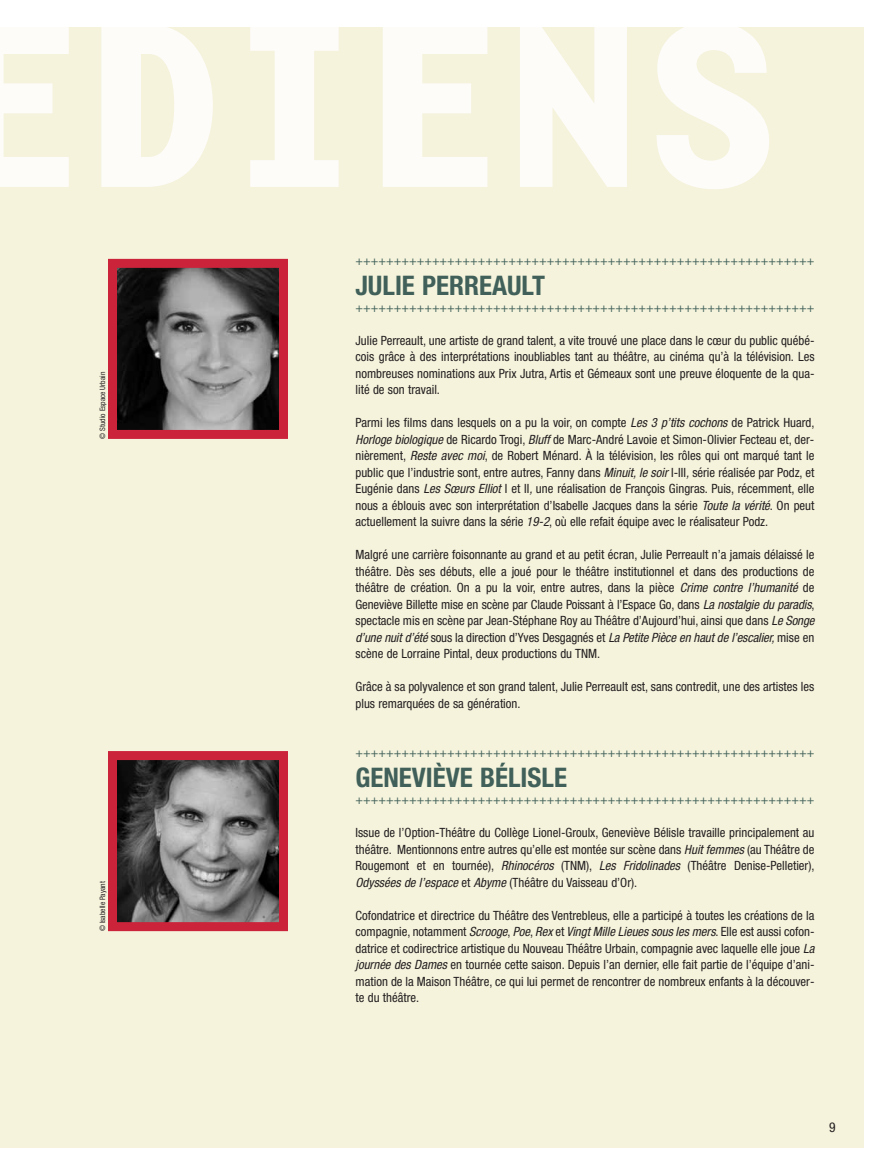
<style>
.page{position:relative;width:891px;height:1175px;background:#fff}
.page>*{position:absolute;margin:0;border:0;box-sizing:border-box;transform-origin:0 0}
.t1{font:700 condensed 27px "Helvetica Neue";color:#406059}
.t2{font:condensed 13.5px "Helvetica Neue";color:#231f20}
.t3{font:condensed 12.75px/16.5px "Helvetica Neue";color:#231f20;text-align:justify}
.t4{font:condensed 12.75px "Helvetica Neue";color:#406059}
.t5{font:condensed 7.5px "Helvetica Neue";color:#231f20}
.s1{font-style:italic}
</style>
<div class="page">
<div style="left:0;top:27px;width:864px;height:1121px;background:#f5f3dc"></div>
<svg style="left:0;top:27px;width:769px;height:162px;fill:#fcfbf6"></svg>
<img style="left:118px;top:269px;width:160px;height:160px">
<div style="left:108px;top:259px;width:180px;height:180px;border:9px solid #cb243a"></div>
<img style="left:118px;top:761px;width:160px;height:160px">
<div style="left:108px;top:751px;width:180px;height:180px;border:9px solid #cb243a"></div>
<p class="t5" style="left:100px;top:439px;width:69px;rotate:-90deg">© Studio Espace Urbain</p>
<p class="t5" style="left:100px;top:931px;width:51px;rotate:-90deg">© Isabelle Payant</p>
<p class="t4" style="left:356px;top:256px;width:460px">++++++++++++++++++++++++++++++++++++++++++++++++++++++++++++</p>
<h1 class="t1" style="left:356px;top:276px;width:191px">JULIE PERREAULT</h1>
<p class="t4" style="left:356px;top:303px;width:460px">++++++++++++++++++++++++++++++++++++++++++++++++++++++++++++</p>
<p class="t3" style="left:356px;top:333px;width:461px">Julie Perreault, une artiste de grand talent, a vite trouvé une place dans le cœur du public québé&shy;cois grâce à des interprétations inoubliables tant au théâtre, au cinéma qu’à la télévision. Les nombreuses nominations aux Prix Jutra, Artis et Gémeaux sont une preuve éloquente de la qua - lité de son travail.</p>
<p class="t3" style="left:355px;top:415px;width:461px">Parmi les films dans lesquels on a pu la voir, on compte <span class="s1">Les 3 p’tits cochons</span> de Patrick Huard, <span class="s1">Horloge biologique</span>de Ricardo Trogi, <span class="s1">Bluff</span> de Marc-André Lavoie et Simon-Olivier Fecteau et, der&shy;nièrement, <span class="s1">Reste avec moi</span>, de Robert Ménard. À la télévision, les rôles qui ont marqué tant le public que l’industrie sont, entre autres, Fanny dans <span class="s1">Minuit,le soir</span> I-III<span class="s1">,</span>série réalisée par Podz, et Eugénie dans <span class="s1">Les Sœurs Elliot</span> I et II<span class="s1">,</span> une réalisation de François Gingras. Puis, récemment, elle nous a éblouis avec son interprétation d’Isabelle Jacques dans la série <span class="s1">Toute la vérité</span>. On peut actuellement la suivre dans la série <span class="s1">19-2</span>, où elle refait équipe avec le réalisateur Podz.</p>
<p class="t3" style="left:355px;top:547px;width:463px;text-align:left">Malgré une carrière foisonnante au grand et au petit écran, Julie Perreault n’a jamais délaissé le théâtre. Dès ses débuts, elle a joué pour le théâtre institutionnel et dans des productions de théâtre de création. On a pu la voir, entre autres, dans la pièce <span class="s1">Crime contre l’humanité</span> de Geneviève Billette mise en scène par Claude Poissant à l’Espace Go, dans <span class="s1">La nostalgie du paradis</span>, spectacle mis en scène par Jean-Stéphane Roy au Théâtre d’Aujourd’hui, ainsi que dans <span class="s1">Le Songe d’une nuit d’été</span>sous la direction d’Yves Desgagnés et <span class="s1">La Petite Pièce en haut de l’escalier,</span>mise en scène de Lorraine Pintal, deux productions du TNM.</p>
<p class="t3" style="left:356px;top:679px;width:460px">Grâce à sa polyvalence et son grand talent, Julie Perreault est, sans contredit, une des artistes les plus remarquées de sa génération.</p>
<p class="t4" style="left:356px;top:748px;width:460px">++++++++++++++++++++++++++++++++++++++++++++++++++++++++++++</p>
<h1 class="t1" style="left:356px;top:768px;width:213px">GENEVIÈVE BÉLISLE</h1>
<p class="t4" style="left:356px;top:795px;width:460px">++++++++++++++++++++++++++++++++++++++++++++++++++++++++++++</p>
<p class="t3" style="left:355px;top:825px;width:461px">Issue de l’Option-Théâtre du Collège Lionel-Groulx, Geneviève Bélisle travaille principalement au théâtre. Mentionnons entre autres qu’elle est montée sur scène dans <span class="s1">Huit femmes</span>(au Théâtre de Rougemont et en tournée), <span class="s1">Rhinocéros</span> (TNM), <span class="s1">Les Fridolinades</span> (Théâtre Denise-Pelletier), <span class="s1">Odyssées de l’espace</span>et <span class="s1">Abyme</span> (Théâtre du Vaisseau d’Or).</p>
<p class="t3" style="left:355px;top:907px;width:463px;text-align:left">Cofondatrice et directrice du Théâtre des Ventrebleus, elle a participé à toutes les créations de la compagnie, notamment <span class="s1">Scrooge</span>, <span class="s1">Poe</span>, <span class="s1">Rex</span> et <span class="s1">Vingt Mille Lieues sous les mers</span>. Elle est aussi cofon&shy;datrice et codirectrice artistique du Nouveau Théâtre Urbain, compagnie avec laquelle elle joue <span class="s1">La journée des Dames</span>en tournée cette saison. Depuis l’an dernier, elle fait partie de l’équipe d’ani&shy;mation de la Maison Théâtre, ce qui lui permet de rencontrer de nombreux enfants à la découver&shy;te du théâtre.</p>
<p class="t2" style="left:829px;top:1122px;width:8px">9</p>
</div>
